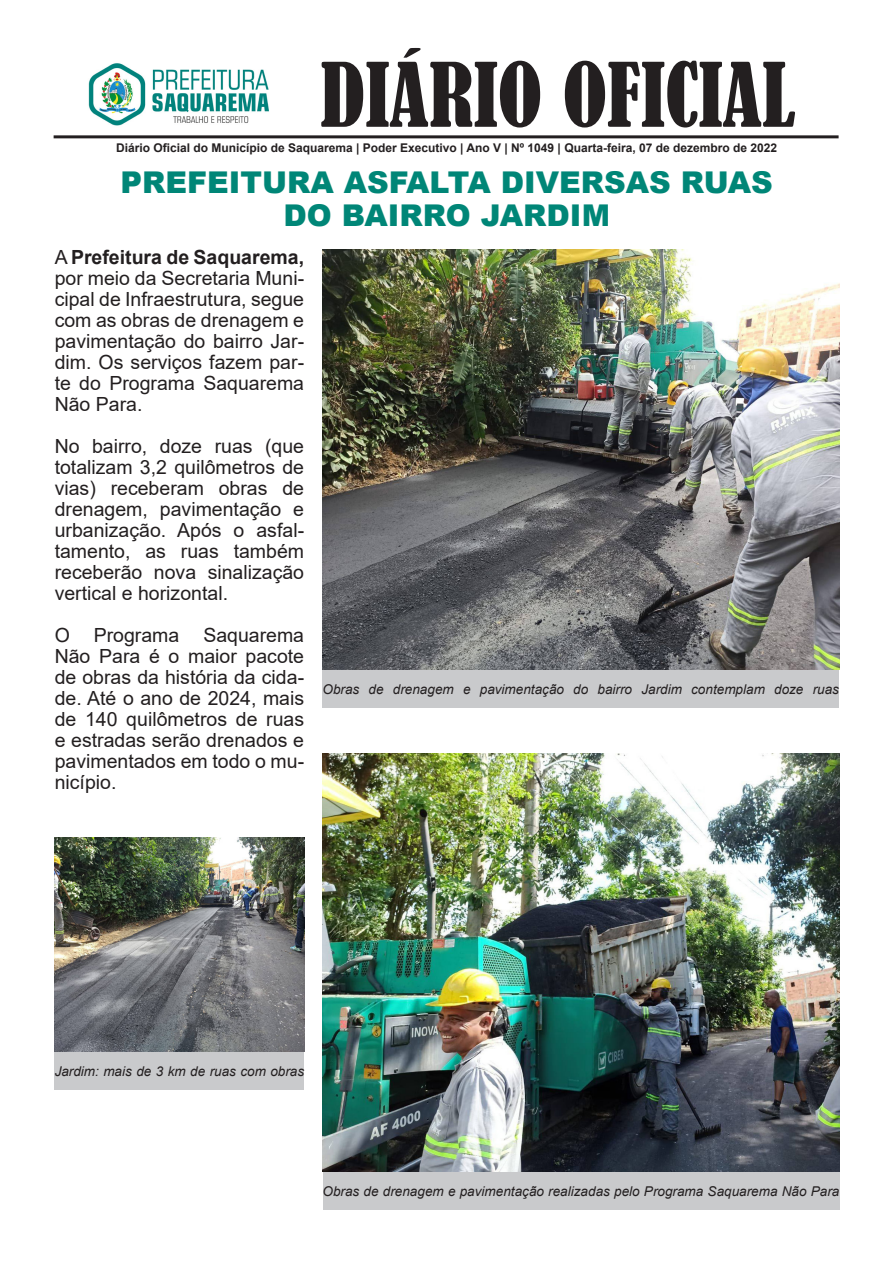
<style>
.page{position:relative;width:893px;height:1263px;background:#fff}
.page>*{position:absolute;margin:0;border:0;box-sizing:border-box;transform-origin:0 0}
.t1{font:condensed 82.5px "Bernard";color:#231f20}
.t2{font:900 30px "Arial";color:#008677}
.t3{font:19.5px/21px "Arial";color:#231f20;text-align:justify}
.t4{font:italic 13.5px "Arial";color:#231f20}
.t5{font:700 12px "Arial";color:#231f20}
.s1{font-weight:700}
</style>
<div class="page">
<hr style="left:54px;top:135px;width:785px;height:3px;background:#231f20">
<img style="left:88px;top:63px;width:181px;height:63px">
<div style="left:323px;top:670px;width:516px;height:38px;background:#c9cacc"></div>
<div style="left:55px;top:1051px;width:249px;height:39px;background:#c9cacc"></div>
<div style="left:323px;top:1171px;width:516px;height:39px;background:#c9cacc"></div>
<img style="left:322px;top:250px;width:517px;height:420px">
<img style="left:322px;top:753px;width:517px;height:418px">
<img style="left:55px;top:838px;width:249px;height:213px">
<p class="t1" style="left:321px;top:47px;width:476px">DIÁRIO OFICIAL</p>
<p class="t5" style="left:116px;top:139px;width:662px">Diário Oficial do Município de Saquarema | Poder Executivo | Ano V | Nº 1049 | Quarta-feira, 07 de dezembro de 2022</p>
<p class="t2" style="left:121px;top:160px;width:654px">PREFEITURA ASFALTA DIVERSAS RUAS</p>
<p class="t2" style="left:283px;top:193px;width:328px">DO BAIRRO JARDIM</p>
<p class="t3" style="left:55px;top:247px;width:251px">A <span class="s1">Prefeitura de Saquarema, </span>por meio da Secretaria Muni&shy;cipal de Infraestrutura, segue com as obras de drenagem e pavimentação do bairro Jar&shy;dim. Os serviços fazem par&shy;te do Programa Saquarema Não Para.</p>
<p class="t3" style="left:55px;top:436px;width:251px">No bairro, doze ruas (que totalizam 3,2 quilômetros de vias) receberam obras de drenagem, pavimentação e urbanização. Após o asfal&shy;tamento, as ruas também receberão nova sinalização vertical e horizontal.</p>
<p class="t3" style="left:55px;top:625px;width:251px">O Programa Saquarema Não Para é o maior pacote de obras da história da cida&shy;de. Até o ano de 2024, mais de 140 quilômetros de ruas e estradas serão drenados e pavimentados em todo o mu&shy;nicípio.</p>
<p class="t4" style="left:323px;top:680px;width:518px">Obras de drenagem e pavimentação do bairro Jardim contemplam doze ruas</p>
<p class="t4" style="left:55px;top:1062px;width:251px">Jardim: mais de 3 km de ruas com obras</p>
<p class="t4" style="left:323px;top:1182px;width:518px">Obras de drenagem e pavimentação realizadas pelo Programa Saquarema Não Para</p>
</div>
